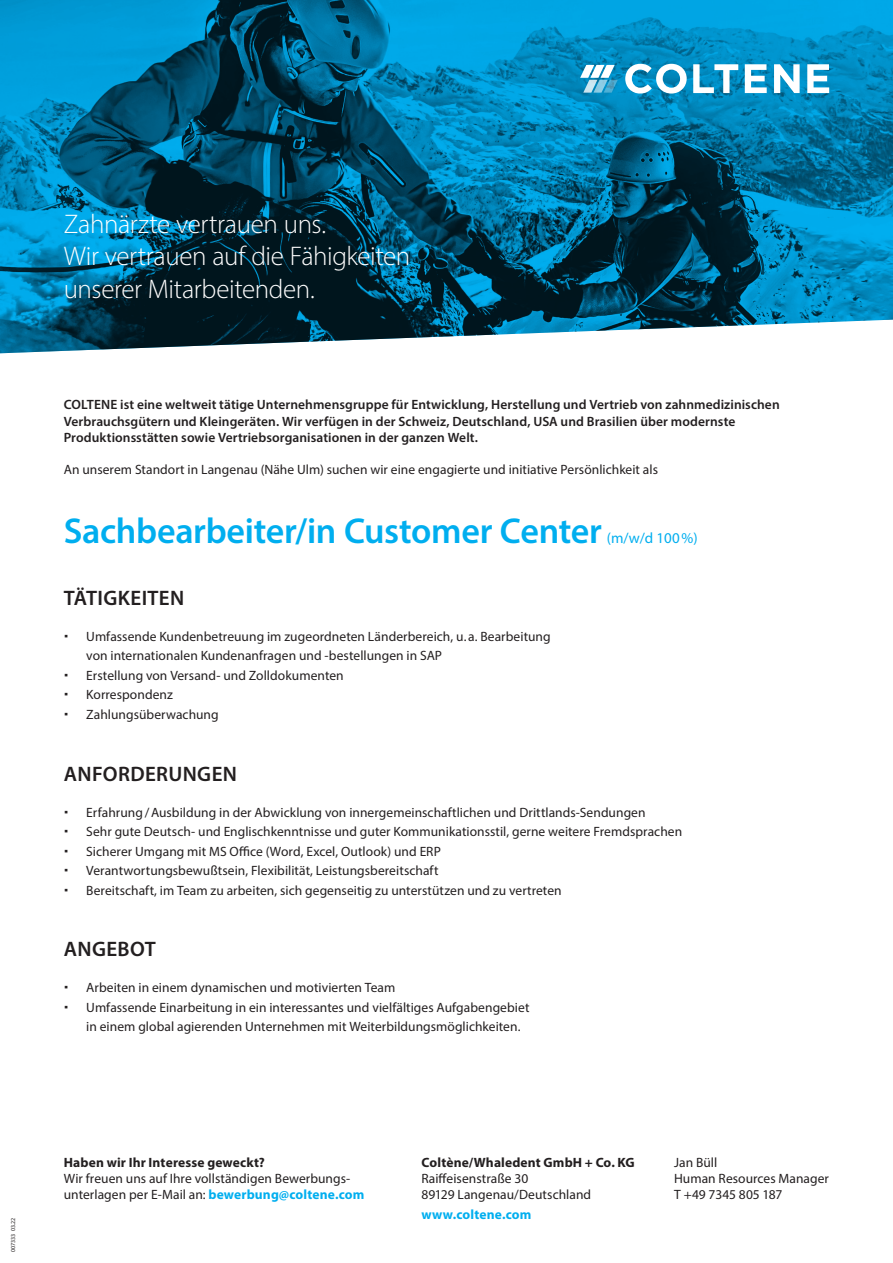
<style>
.page{position:relative;width:893px;height:1263px;background:#fff}
.page>*{position:absolute;margin:0;border:0;box-sizing:border-box;transform-origin:0 0}
.t1{font:600 36px "Myriad Pro";letter-spacing:-.01em;color:#00aeef}
.t2{font:300 27px/32.4px "Myriad Pro";letter-spacing:-.015em;color:#fff}
.Zwischenueberschrift{font:600 21px "Myriad Pro";letter-spacing:.015em;color:#231f20}
.t3{font:15px "Myriad Pro";color:#00aeef}
.Grundtext{font:13.5px/19.5px "Myriad Pro";letter-spacing:.005em;color:#231f20}
.t4{font:600 13.5px/16.2px "Myriad Pro";letter-spacing:.005em;color:#231f20}
.Grundtext-2{font:700 13.5px "Myriad Pro";letter-spacing:.01em;color:#231f20}
.Grundtext-3{font:700 13.5px "Myriad Pro";letter-spacing:.01em;color:#00aeef}
.Fliesstext_Neg{font:6px "Myriad Pro";color:#231f20}
.s1{font-weight:700;color:#00aeef}
</style>
<div class="page">
<svg style="left:0;top:0;width:893px;height:353px;background:#0c6b91"></svg>
<svg style="left:625px;top:64px;width:62px;height:30px"></svg>
<svg style="left:693px;top:64px;width:45px;height:29px"></svg>
<svg style="left:745px;top:64px;width:22px;height:29px"></svg>
<svg style="left:774px;top:64px;width:26px;height:29px"></svg>
<svg style="left:807px;top:64px;width:22px;height:29px"></svg>
<svg style="left:580px;top:65px;width:38px;height:28px"></svg>
<p class="t2" style="left:64px;top:207px;width:264px">Zahnärzte vertrauen uns.</p>
<p class="t2" style="left:64px;top:240px;width:348px">Wir vertrauen auf die Fähigkeiten unserer Mitarbeitenden.</p>
<p class="t4" style="left:64px;top:396px;width:717px">COLTENE ist eine weltweit tätige Unternehmensgruppe für Entwicklung, Herstellung und Vertrieb von zahnmedizinischen<br>Verbrauchsgütern und Kleingeräten. Wir verfügen in der Schweiz, Deutschland, USA und Brasilien über modernste<br>Produktionsstätten sowie Vertriebsorganisationen in der ganzen Welt.</p>
<p class="Grundtext" style="left:64px;top:460px;width:596px">An unserem Standort in Langenau (Nähe Ulm) suchen wir eine engagierte und initiative Persönlichkeit als</p>
<p class="t1" style="left:64px;top:508px;width:540px">Sachbearbeiter/in Customer Center</p>
<p class="t3" style="left:607px;top:529px;width:92px">(m/w/d 100%)</p>
<p class="Zwischenueberschrift" style="left:64px;top:584px;width:122px">TÄTIGKEITEN</p>
<p class="Grundtext" style="left:86px;top:626px;width:466px">Umfassende Kundenbetreuung im zugeordneten Länderbereich, u. a. Bearbeitung von internationalen Kundenanfragen und -bestellungen in SAP</p>
<p class="Grundtext" style="left:86px;top:665px;width:259px">Erstellung von Versand- und Zolldokumenten</p>
<p class="Grundtext" style="left:86px;top:684px;width:88px">Korrespondenz</p>
<p class="Grundtext" style="left:86px;top:704px;width:134px">Zahlungsüberwachung</p>
<p class="Zwischenueberschrift" style="left:64px;top:760px;width:175px">ANFORDERUNGEN</p>
<p class="Grundtext" style="left:86px;top:802px;width:561px">Erfahrung/Ausbildung in der Abwicklung von innergemeinschaftlichen und Drittlands-Sendungen</p>
<p class="Grundtext" style="left:86px;top:821px;width:597px">Sehr gute Deutsch- und Englischkenntnisse und guter Kommunikationsstil, gerne weitere Fremdsprachen</p>
<p class="Grundtext" style="left:86px;top:841px;width:356px">Sicherer Umgang mit MS Office (Word, Excel, Outlook) und ERP</p>
<p class="Grundtext" style="left:86px;top:860px;width:354px">Verantwortungsbewußtsein, Flexibilität, Leistungsbereitschaft</p>
<p class="Grundtext" style="left:86px;top:880px;width:477px">Bereitschaft, im Team zu arbeiten, sich gegenseitig zu unterstützen und zu vertreten</p>
<p class="Zwischenueberschrift" style="left:64px;top:936px;width:93px">ANGEBOT</p>
<p class="Grundtext" style="left:86px;top:977px;width:311px">Arbeiten in einem dynamischen und motivierten Team</p>
<p class="Grundtext" style="left:86px;top:997px;width:445px">Umfassende Einarbeitung in ein interessantes und vielfältiges Aufgabengebiet in einem global agierenden Unternehmen mit Weiterbildungsmöglichkeiten.</p>
<p class="Fliesstext_Neg" style="left:9px;top:1252px;width:36px;rotate:-90deg">007333 03.22</p>
<p class="Grundtext-2" style="left:64px;top:1153px;width:203px">Haben wir Ihr Interesse geweckt?</p>
<p class="Grundtext" style="left:64px;top:1170px;width:302px;line-height:16.2px">Wir freuen uns auf Ihre vollständigen Bewerbungs&shy;unterlagen per E-Mail an: <span class="s1">bewerbung@coltene.com</span></p>
<p class="Grundtext-2" style="left:421px;top:1153px;width:215px">Coltène/Whaledent GmbH + Co. KG</p>
<p class="Grundtext" style="left:421px;top:1168px;width:108px">Raiffeisenstraße 30</p>
<p class="Grundtext" style="left:421px;top:1185px;width:171px">89129 Langenau/Deutschland</p>
<p class="Grundtext-3" style="left:421px;top:1205px;width:111px">www.coltene.com</p>
<p class="Grundtext" style="left:674px;top:1152px;width:45px">Jan Büll</p>
<p class="Grundtext" style="left:674px;top:1168px;width:156px">Human Resources Manager</p>
<p class="Grundtext" style="left:674px;top:1185px;width:110px">T +49 7345 805 187</p>
</div>
